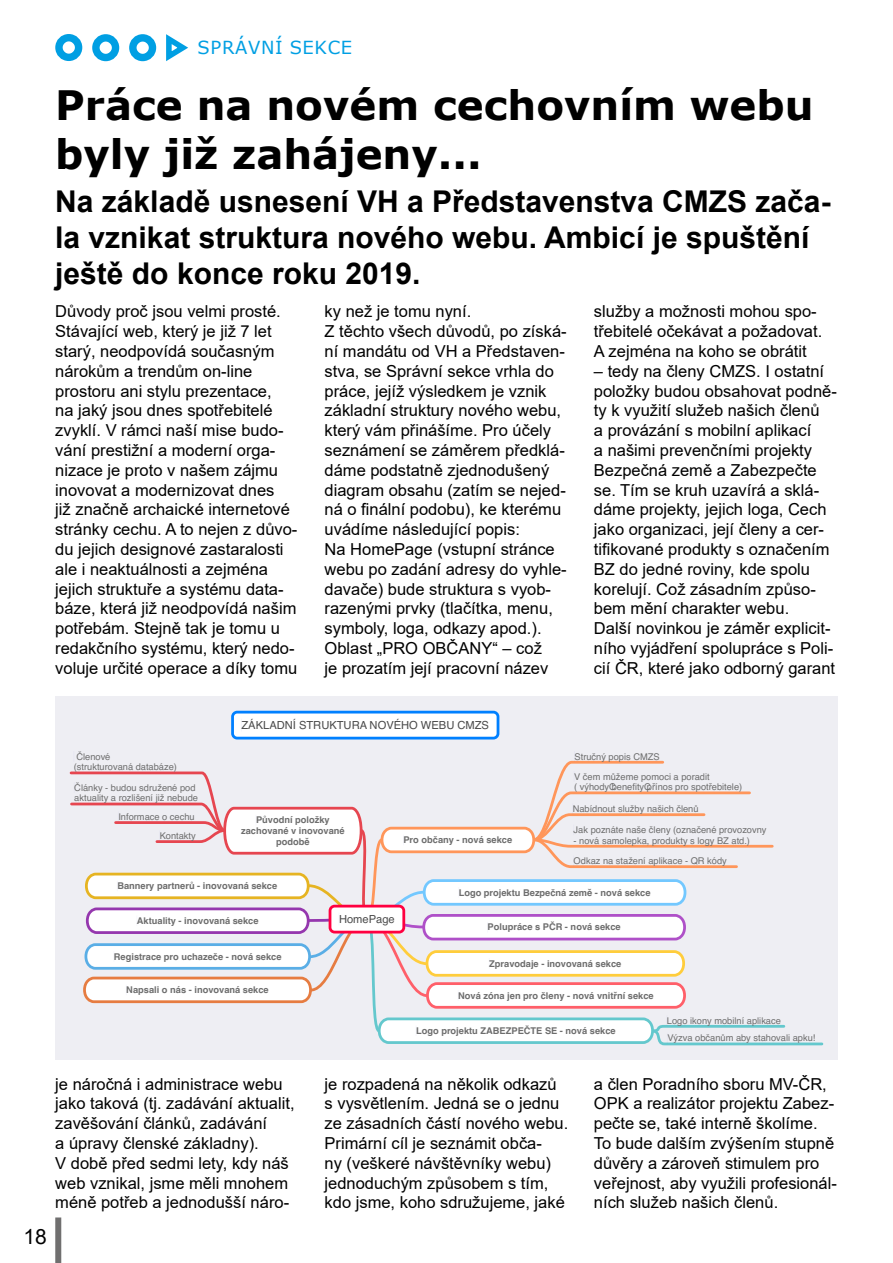
<style>
.page{position:relative;width:893px;height:1263px;background:#fff}
.page>*{position:absolute;margin:0;border:0;box-sizing:border-box;transform-origin:0 0}
.t1{font:700 40.5px/48.6px "Verdana";color:#000}
.t2{font:700 30px/36px "Arial";color:#000}
.t3{font:21px "Arial";color:#000}
.t4{font:18px "Verdana";letter-spacing:.035em;color:#009fe3}
.t5{font:16.5px/19.8px "Arial";color:#000}
.t6{font:11.1px "Helvetica";color:#4b4b4b}
.t7{font:9.3px/10.6px "Helvetica";color:#6d6d6d}
.t8{font:700 9.3px/10.6px "Helvetica";color:#6d6d6d;text-align:center}
</style>
<div class="page">
<div style="left:55px;top:1217px;width:6px;height:46px;background:#706f6f"></div>
<div style="left:55px;top:34px;width:27px;height:27px;border:7px solid #009fe3;border-radius:50%"></div>
<div style="left:92px;top:34px;width:27px;height:27px;border:7px solid #009fe3;border-radius:50%"></div>
<div style="left:129px;top:34px;width:27px;height:27px;border:7px solid #009fe3;border-radius:50%"></div>
<svg style="left:166px;top:34px;width:22px;height:27px"></svg>
<div style="left:55px;top:696px;width:783px;height:364px;background:#eeeef3"></div>
<div style="left:233px;top:712px;width:265px;height:26px;background:#fff;border-radius:5px"></div>
<div style="left:231px;top:711px;width:268px;height:28px;border:3px solid #0080ff;border-radius:5px"></div>
<svg style="left:69px;top:760px;width:755px;height:286px"></svg>
<p class="t4" style="left:198px;top:35px;width:156px">SPRÁVNÍ SEKCE</p>
<h1 class="t1" style="left:55px;top:80px;width:760px">Práce na novém cechovním webu byly již zahájeny...</h1>
<h2 class="t2" style="left:55px;top:184px;width:777px">Na základě usnesení VH a Představenstva CMZS zača&shy;la vznikat struktura nového webu. Ambicí je spuštění ještě do konce roku 2019.</h2>
<p class="t5" style="left:55px;top:302px;width:244px">Důvody proč jsou velmi prosté.<br>Stávající web, který je již 7 let starý, neodpovídá současným nárokům a trendům on-line prostoru ani stylu prezentace,<br>na jaký jsou dnes spotřebitelé zvyklí. V rámci naší mise budo&shy;vání prestižní a moderní orga&shy;nizace je proto v našem zájmu inovovat a modernizovat dnes<br>již značně archaické internetové stránky cechu. A to nejen z důvo&shy;du jejich designové zastaralosti ale i neaktuálnosti a zejména jejich struktuře a systému data&shy;báze, která již neodpovídá našim potřebám. Stejně tak je tomu u redakčního systému, který nedo&shy;voluje určité operace a díky tomu</p>
<p class="t5" style="left:325px;top:302px;width:244px">ky než je tomu nyní.<br>Z těchto všech důvodů, po získá&shy;ní mandátu od VH a Představen&shy;stva, se Správní sekce vrhla do práce, jejíž výsledkem je vznik základní struktury nového webu, který vám přinášíme. Pro účely seznámení se záměrem předklá&shy;dáme podstatně zjednodušený diagram obsahu (zatím se nejed&shy;ná o finální podobu), ke kterému uvádíme následující popis:<br>Na HomePage (vstupní stránce webu po zadání adresy do vyhle&shy;davače) bude struktura s vyob&shy;razenými prvky (tlačítka, menu, symboly, loga, odkazy apod.).<br>Oblast „PRO OBČANY“ – což<br>je prozatím její pracovní název</p>
<p class="t5" style="left:594px;top:302px;width:230px">služby a možnosti mohou spo&shy;třebitelé očekávat a požadovat.<br>A zejména na koho se obrátit</p>
<p class="t5" style="left:594px;top:361px;width:245px">– tedy na členy CMZS. I ostatní položky budou obsahovat podně&shy;ty k využití služeb našich členů<br>a provázání s mobilní aplikací<br>a našimi prevenčními projekty<br>Bezpečná země a Zabezpečte se. Tím se kruh uzavírá a sklá&shy;dáme projekty, jejich loga, Cech jako organizaci, její členy a cer&shy;tifikované produkty s označením<br>BZ do jedné roviny, kde spolu korelují. Což zásadním způso&shy;bem mění charakter webu.<br>Další novinkou je záměr explicit&shy;ního vyjádření spolupráce s Poli&shy;cií ČR, které jako odborný garant</p>
<p class="t6" style="left:241px;top:716px;width:249px">ZÁKLADNÍ STRUKTURA NOVÉHO WEBU CMZS</p>
<p class="t7" style="left:74px;top:751px;width:105px">Členové<br>(strukturovaná databáze)</p>
<p class="t7" style="left:74px;top:782px;width:125px">Články - budou sdružené pod aktuality a rozlišení již nebude</p>
<p class="t7" style="left:118px;top:807px;width:79px;line-height:19px;text-align:right">Informace o cechu<br>Kontakty</p>
<p class="t8" style="left:241px;top:815px;width:105px">Původní položky zachované v inovované podobě</p>
<p class="t8" style="left:117px;top:881px;width:161px">Bannery partnerů - inovovaná sekce</p>
<p class="t8" style="left:137px;top:915px;width:123px">Aktuality - inovovaná sekce</p>
<p class="t8" style="left:114px;top:951px;width:169px">Registrace pro uchazeče - nová sekce</p>
<p class="t8" style="left:126px;top:984px;width:144px">Napsali o nás - inovovaná sekce</p>
<p class="t6" style="left:339px;top:910px;width:57px">HomePage</p>
<p class="t7" style="left:574px;top:747px;width:137px;line-height:20px">Stručný popis CMZS<br>V čem můžeme pomoci a poradit</p>
<p class="t7" style="left:574px;top:782px;width:170px">( výhody beneÞty přínos pro spotřebitele)</p>
<p class="t7" style="left:573px;top:804px;width:127px">Nabídnout služby našich členů</p>
<p class="t7" style="left:574px;top:825px;width:194px">Jak poznáte naše členy (označené provozovny</p>
<p class="t7" style="left:574px;top:830px;width:178px;line-height:20.4px">- nová samolepka, produkty s logy BZ atd.)<br>Odkaz na stažení aplikace - QR kódy</p>
<p class="t8" style="left:459px;top:887px;width:193px">Logo projektu Bezpečná země - nová sekce</p>
<p class="t8" style="left:488px;top:922px;width:135px">Polupráce s PČR - nová sekce</p>
<p class="t8" style="left:489px;top:958px;width:134px">Zpravodaje - inovovaná sekce</p>
<p class="t8" style="left:458px;top:990px;width:197px">Nová zóna jen pro členy - nová vnitřní sekce</p>
<p class="t8" style="left:416px;top:1025px;width:201px">Logo projektu ZABEZPEČTE SE - nová sekce</p>
<p class="t7" style="left:667px;top:1012px;width:150px;line-height:17.7px">Logo ikony mobilní aplikace<br>Výzva občanům aby stahovali apku!</p>
<p class="t8" style="left:403px;top:835px;width:110px">Pro občany - nová sekce</p>
<p class="t3" style="left:23px;top:1222px;width:25px">18</p>
<p class="t5" style="left:55px;top:1074px;width:241px">je náročná i administrace webu jako taková (tj. zadávání aktualit, zavěšování článků, zadávání<br>a úpravy členské základny).<br>V době před sedmi lety, kdy náš web vznikal, jsme měli mnohem méně potřeb a jednodušší náro-</p>
<p class="t5" style="left:325px;top:1074px;width:245px">je rozpadená na několik odkazů s vysvětlením. Jedná se o jednu ze zásadních částí nového webu.<br>Primární cíl je seznámit obča-<br>ny (veškeré návštěvníky webu) jednoduchým způsobem s tím, kdo jsme, koho sdružujeme, jaké</p>
<p class="t5" style="left:594px;top:1074px;width:245px">a člen Poradního sboru MV-ČR,<br>OPK a realizátor projektu Zabez&shy;pečte se, také interně školíme.<br>To bude dalším zvýšením stupně důvěry a zároveň stimulem pro veřejnost, aby využili profesionál&shy;ních služeb našich členů.</p>
</div>
